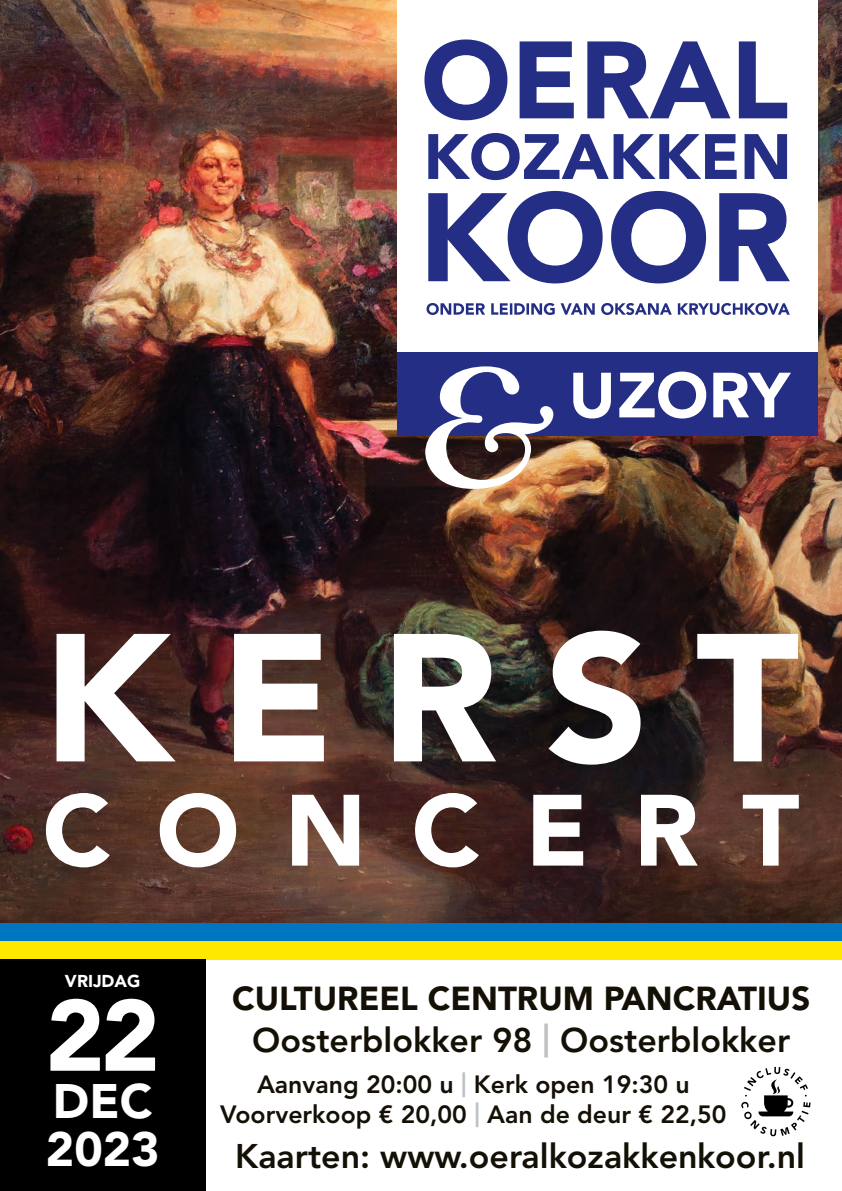
<style>
.page{position:relative;width:842px;height:1191px;background:#fff}
.page>*{position:absolute;margin:0;border:0;box-sizing:border-box;transform-origin:0 0}
.t1{font:italic 600 187.2px "Bembo Std";color:#fff}
.t2{font:900 180px "Avenir LT Std";letter-spacing:.265em;color:#fff}
.t3{font:900 100px/205.1px "Avenir LT Std";letter-spacing:.455em;color:#fff}
.t4{font:900 63px "Avenir LT Std";letter-spacing:-.005em;color:#fff}
.t5{font:900 48px/47.6px "Avenir LT Std";color:#fff}
.t6{font:800 33.9px "Avenir LT Std";color:#141006}
.t7{font:900 33px "Avenir LT Std";color:#141006}
.t8{font:800 24.8px/30px "Avenir LT Std";color:#141006;text-align:center}
.t9{font:900 17.1px "Avenir LT Std";color:#fff}
.s1{color:#bec0c2}
</style>
<div class="page">
<img style="left:0;top:0;width:842px;height:923px">
<div style="left:0;top:923px;width:842px;height:18px;background:#0076c0"></div>
<div style="left:0;top:941px;width:842px;height:19px;background:#ffe800"></div>
<div style="left:0;top:960px;width:206px;height:231px;background:#000"></div>
<svg style="left:741px;top:1066px;width:69px;height:70px"></svg>
<div style="left:397px;top:0;width:420px;height:351px;background:#fff"></div>
<div style="left:397px;top:351px;width:420px;height:84px;background:#232e84"></div>
<svg style="left:424px;top:39px;width:83px;height:81px"></svg>
<svg style="left:520px;top:41px;width:54px;height:77px"></svg>
<svg style="left:587px;top:41px;width:143px;height:77px"></svg>
<svg style="left:739px;top:41px;width:48px;height:77px"></svg>
<svg style="left:428px;top:133px;width:309px;height:47px"></svg>
<svg style="left:744px;top:134px;width:43px;height:45px"></svg>
<svg style="left:428px;top:191px;width:175px;height:92px"></svg>
<svg style="left:611px;top:191px;width:95px;height:92px"></svg>
<svg style="left:719px;top:193px;width:71px;height:88px"></svg>
<svg style="left:426px;top:303px;width:364px;height:12px"></svg>
<h1 class="t1" style="left:412px;top:324px;width:140px">&amp;</h1>
<h3 class="t4" style="left:569px;top:357px;width:222px">UZORY</h3>
<h2 class="t2" style="left:43px;top:590px;width:758px">KERST</h2>
<h3 class="t3" style="left:43px;top:728px;width:758px">CONCERT<br>22</h3>
<h3 class="t5" style="left:46px;top:1077px;width:115px">DEC<br>2023</h3>
<p class="t9" style="left:65px;top:970px;width:77px">VRIJDAG</p>
<p class="t7" style="left:232px;top:979px;width:580px">CULTUREEL CENTRUM PANCRATIUS</p>
<p class="t6" style="left:252px;top:1020px;width:539px">Oosterblokker 98 <span class="s1">|</span> Oosterblokker</p>
<p class="t8" style="left:220px;top:1069px;width:508px">Aanvang 20:00 u <span class="s1">|</span> Kerk open 19:30 u<br>Voorverkoop € 20,00 <span class="s1">|</span> Aan de deur € 22,50</p>
<p class="t6" style="left:235px;top:1135px;width:571px">Kaarten: www.oeralkozakkenkoor.nl</p>
</div>
